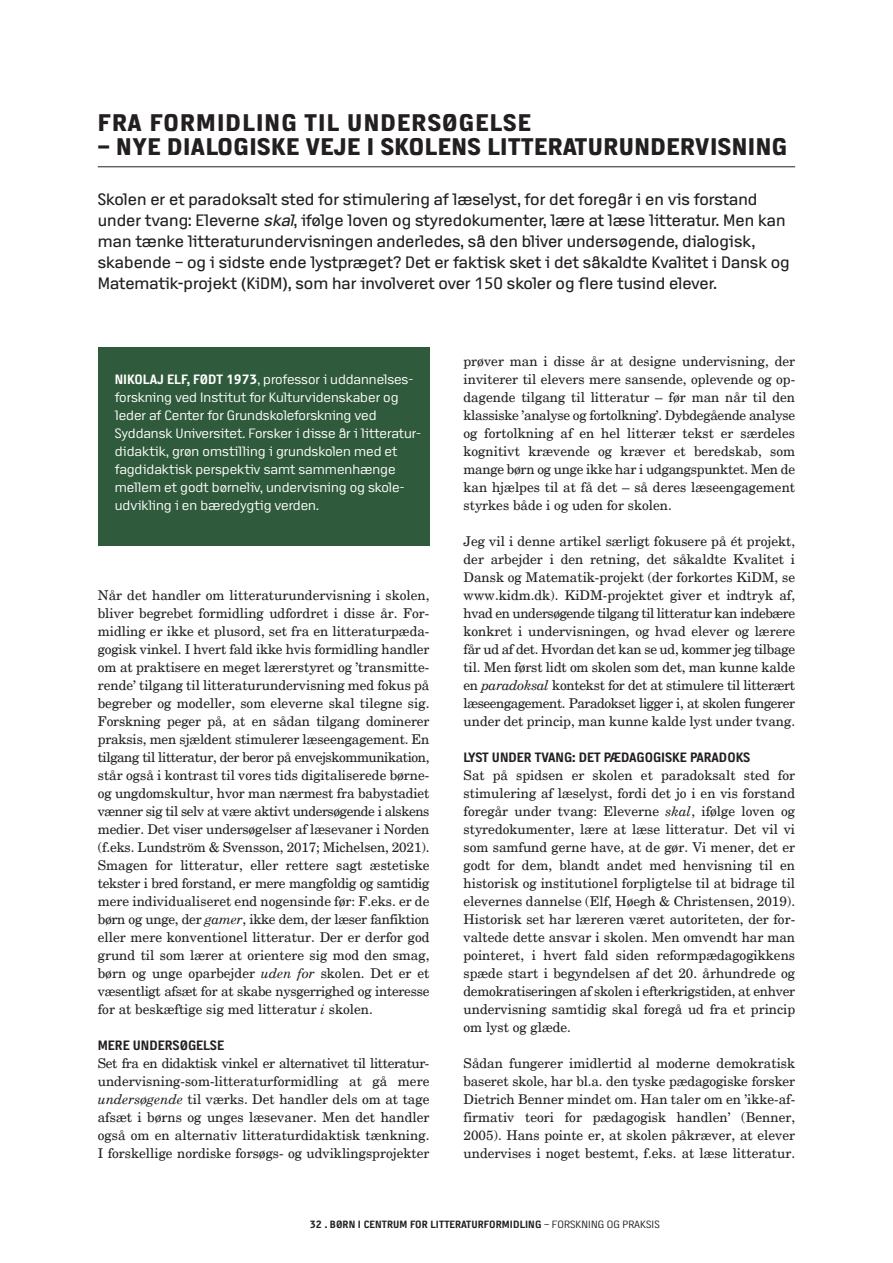
<style>
.page{position:relative;width:893px;height:1263px;background:#fff}
.page>*{position:absolute;margin:0;border:0;box-sizing:border-box;transform-origin:0 0}
.HEADER_BOLD_16_pkt{font:800 24px "Access";letter-spacing:.02em;color:#231f20}
.HEADER_BOLD_16_pkt-2{font:800 24px "Access";letter-spacing:.05em;color:#231f20}
.t1{font:16.5px/21px "Access";color:#231f20}
.P-COPY_CS_9_pkt{font:13.5px/18px "New Century Schlbk";color:#231f20;text-align:justify}
.t2{font:13.5px/18px "Access";color:#fff}
.H4-SUBHEADER_BOLD_9{font:700 13.5px "Access";color:#231f20}
.t3{font:700 10.5px "Access";letter-spacing:.01em;color:#231f20}
.s1{font-style:italic}
.s2{font-weight:700}
.s3{font-weight:400}
</style>
<div class="page">
<div style="left:98px;top:348px;width:331px;height:198px;background:#2f5a3b"></div>
<hr style="left:98px;top:166px;width:697px;height:1px;background:#231f20">
<h2 class="HEADER_BOLD_16_pkt-2" style="left:98px;top:109px;width:435px">FRA FORMIDLING TIL UNDERSØGELSE</h2>
<h2 class="HEADER_BOLD_16_pkt" style="left:98px;top:133px;width:691px">– NYE DIALOGISKE VEJE I SKOLENS LITTERATURUNDERVISNING</h2>
<p class="t1" style="left:98px;top:188px;width:693px">Skolen er et paradoksalt sted for stimulering af læselyst, for det foregår i en vis forstand under tvang: Eleverne <span class="s1">skal</span>, ifølge loven og styredokumenter, lære at læse litteratur. Men kan man tænke litteraturundervisningen anderledes, så den bliver undersøgende, dialogisk, skabende – og i sidste ende lystpræget? Det er faktisk sket i det såkaldte Kvalitet i Dansk og Matematik-projekt (KiDM), som har involveret over 150 skoler og flere tusind elever.</p>
<p class="t2" style="left:115px;top:370px;width:308px"><span class="s2">NIKOLAJ ELF, FØDT 1973</span>, professor i uddannelses&shy;forskning ved Institut for Kulturvidenskaber og leder af Center for Grundskoleforskning ved Syddansk Universitet. Forsker i disse år i litteratur&shy;didaktik, grøn omstilling i grundskolen med et fagdidaktisk perspektiv samt sammenhænge mellem et godt børneliv, undervisning og skole&shy;udvikling i en bæredygtig verden.</p>
<p class="P-COPY_CS_9_pkt" style="left:98px;top:586px;width:333px">Når det handler om litteraturundervisning i skolen, bliver begrebet formidling udfordret i disse år. For&shy;midling er ikke et plusord, set fra en litteraturpæda&shy;gogisk vinkel. I hvert fald ikke hvis formidling handler om at praktisere en meget lærerstyret og ’transmitte&shy;rende’ tilgang til litteraturundervisning med fokus på begreber og modeller, som eleverne skal tilegne sig.<br>Forskning peger på, at en sådan tilgang dominerer praksis, men sjældent stimulerer læseengagement. En tilgang til litteratur, der beror på envejskommunikation, står også i kontrast til vores tids digitaliserede børne&shy;og ungdomskultur, hvor man nærmest fra babystadiet vænner sig til selv at være aktivt undersøgende i alskens medier. Det viser undersøgelser af læsevaner i Norden (f.eks. Lundström &amp; Svensson, 2017; Michelsen, 2021).<br>Smagen for litteratur, eller rettere sagt æstetiske tekster i bred forstand, er mere mangfoldig og samtidig mere individualiseret end nogensinde før: F.eks. er de børn og unge, der <span class="s1">gamer</span>, ikke dem, der læser fanfiktion eller mere konventionel litteratur. Der er derfor god grund til som lærer at orientere sig mod den smag, børn og unge oparbejder <span class="s1">uden for</span> skolen. Det er et væsentligt afsæt for at skabe nysgerrighed og interesse for at beskæftige sig med litteratur <span class="s1">i</span> skolen.</p>
<h4 class="H4-SUBHEADER_BOLD_9" style="left:98px;top:1037px;width:128px">MERE UNDERSØGELSE</h4>
<p class="P-COPY_CS_9_pkt" style="left:98px;top:1054px;width:333px">Set fra en didaktisk vinkel er alternativet til litteratur&shy;undervisning-som-litteraturformidling at gå mere <span class="s1">undersøgende</span> til værks. Det handler dels om at tage afsæt i børns og unges læsevaner. Men det handler også om en alternativ litteraturdidaktisk tænkning.<br>I forskellige nordiske forsøgs- og udviklingsprojekter</p>
<p class="P-COPY_CS_9_pkt" style="left:463px;top:352px;width:333px">prøver man i disse år at designe undervisning, der inviterer til elevers mere sansende, oplevende og op&shy;dagende tilgang til litteratur – før man når til den klassiske ’analyse og fortolkning’. Dybdegående analyse og fortolkning af en hel litterær tekst er særdeles kognitivt krævende og kræver et beredskab, som mange børn og unge ikke har i udgangspunktet. Men de kan hjælpes til at få det – så deres læseengagement styrkes både i og uden for skolen.</p>
<p class="P-COPY_CS_9_pkt" style="left:463px;top:532px;width:333px">Jeg vil i denne artikel særligt fokusere på ét projekt, der arbejder i den retning, det såkaldte Kvalitet i Dansk og Matematik-projekt (der forkortes KiDM, se www.kidm.dk). KiDM-projektet giver et indtryk af, hvad en undersøgende tilgang til litteratur kan indebære konkret i undervisningen, og hvad elever og lærere får ud af det. Hvordan det kan se ud, kommer jeg tilbage til. Men først lidt om skolen som det, man kunne kalde en <span class="s1">paradoksal</span> kontekst for det at stimulere til litterært læseengagement. Paradokset ligger i, at skolen fungerer under det princip, man kunne kalde lyst under tvang.</p>
<h4 class="H4-SUBHEADER_BOLD_9" style="left:463px;top:749px;width:288px">LYST UNDER TVANG: DET PÆDAGOGISKE PARADOKS</h4>
<p class="P-COPY_CS_9_pkt" style="left:463px;top:766px;width:333px">Sat på spidsen er skolen et paradoksalt sted for stimulering af læselyst, fordi det jo i en vis forstand foregår under tvang: Eleverne <span class="s1">skal</span>, ifølge loven og styredokumenter, lære at læse litteratur. Det vil vi som samfund gerne have, at de gør. Vi mener, det er godt for dem, blandt andet med henvisning til en historisk og institutionel forpligtelse til at bidrage til elevernes dannelse (Elf, Høegh &amp; Christensen, 2019).<br>Historisk set har læreren været autoriteten, der for&shy;valtede dette ansvar i skolen. Men omvendt har man pointeret, i hvert fald siden reformpædagogikkens spæde start i begyndelsen af det 20. århundrede og demokratiseringen af skolen i efterkrigstiden, at enhver undervisning samtidig skal foregå ud fra et princip om lyst og glæde.</p>
<p class="P-COPY_CS_9_pkt" style="left:463px;top:1054px;width:333px">Sådan fungerer imidlertid al moderne demokratisk baseret skole, har bl.a. den tyske pædagogiske forsker Dietrich Benner mindet om. Han taler om en ’ikke-af&shy;firmativ teori for pædagogisk handlen’ (Benner, 2005). Hans pointe er, at skolen påkræver, at elever undervises i noget bestemt, f.eks. at læse litteratur.</p>
<p class="t3" style="left:310px;top:1218px;width:351px">32 . BØRN I CENTRUM FOR LITTERATURFORMIDLING <span class="s3">– FORSKNING OG PRAKSIS</span></p>
</div>
